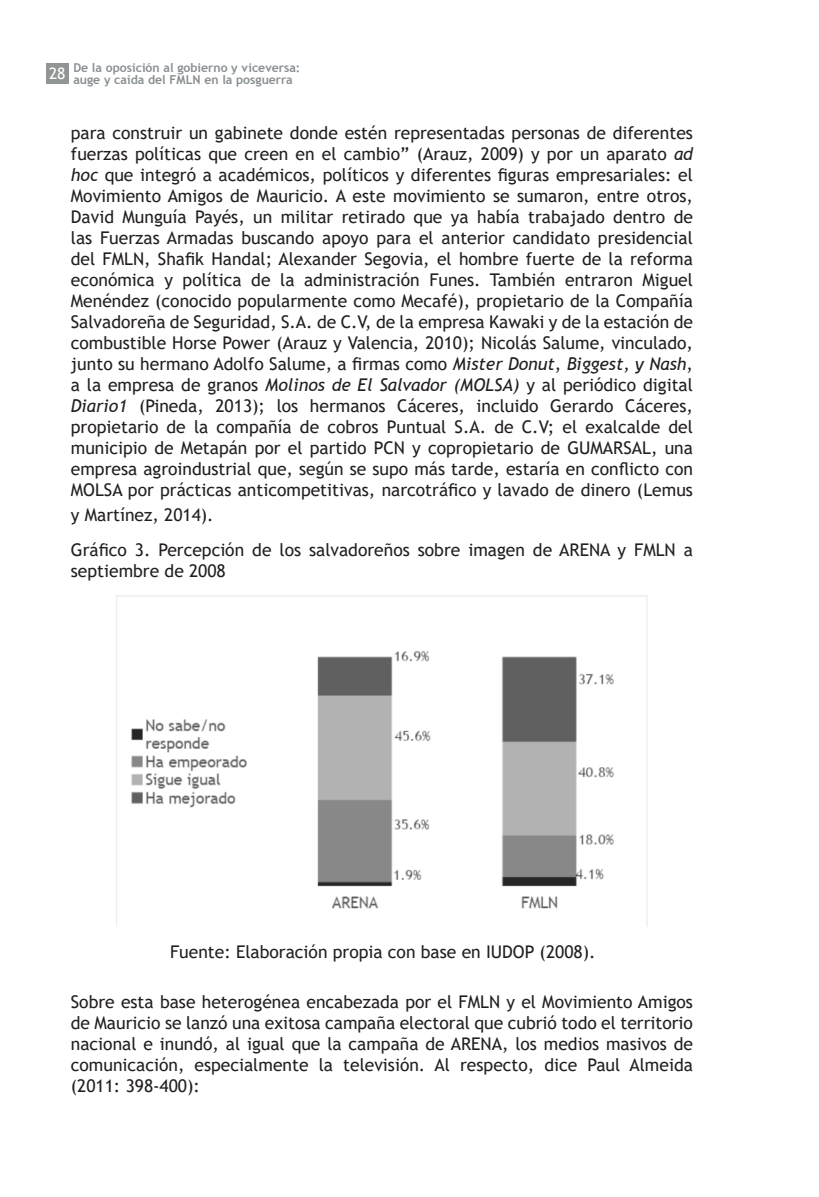
<style>
.page{position:relative;width:819px;height:1197px;background:#fff}
.page>*{position:absolute;margin:0;border:0;box-sizing:border-box;transform-origin:0 0}
.No_Spacing{font:17.5px/21px "Trebuchet MS";color:#231f20;text-align:justify}
.t1{font:15.75px "Trebuchet MS";color:#fff}
.t2{font:700 12.25px/12.2px "Trebuchet MS";color:#888e91}
.s1{font-style:italic}
</style>
<div class="page">
<div style="left:46px;top:63px;width:22px;height:21px;background:#929595"></div>
<img style="left:116px;top:595px;width:532px;height:332px">
<p class="t1" style="left:49px;top:64px;width:18px">28</p>
<p class="t2" style="left:73px;top:62px;width:229px">De la oposición al gobierno y viceversa: auge y caída del FMLN en la posguerra</p>
<p class="No_Spacing" style="left:71px;top:122px;width:624px">para construir un gabinete donde estén representadas personas de diferentes fuerzas políticas que creen en el cambio” (Arauz, 2009) y por un aparato <span class="s1">ad hoc</span> que integró a académicos, políticos y diferentes figuras empresariales: el Movimiento Amigos de Mauricio. A este movimiento se sumaron, entre otros, David Munguía Payés, un militar retirado que ya había trabajado dentro de las Fuerzas Armadas buscando apoyo para el anterior candidato presidencial del FMLN, Shafik Handal; Alexander Segovia, el hombre fuerte de la reforma económica y política de la administración Funes. También entraron Miguel Menéndez (conocido popularmente como Mecafé), propietario de la Compañía Salvadoreña de Seguridad, S.A. de C.V, de la empresa Kawaki y de la estación de combustible Horse Power (Arauz y Valencia, 2010); Nicolás Salume, vinculado, junto su hermano Adolfo Salume, a firmas como <span class="s1">Mister Donut</span>, <span class="s1">Biggest, y Nash</span>, a la empresa de granos <span class="s1">Molinos de El Salvador (MOLSA)</span> y al periódico digital <span class="s1">Diario1</span> (Pineda, 2013); los hermanos Cáceres, incluido Gerardo Cáceres, propietario de la compañía de cobros Puntual S.A. de C.V; el exalcalde del municipio de Metapán por el partido PCN y copropietario de GUMARSAL, una empresa agroindustrial que, según se supo más tarde, estaría en conflicto con MOLSA por prácticas anticompetitivas, narcotráfico y lavado de dinero (Lemus</p>
<p class="No_Spacing" style="left:71px;top:504px;width:144px">y Martínez, 2014).</p>
<p class="No_Spacing" style="left:71px;top:539px;width:624px">Gráfico 3. Percepción de los salvadoreños sobre imagen de ARENA y FMLN a septiembre de 2008</p>
<p class="No_Spacing" style="left:170px;top:941px;width:427px">Fuente: Elaboración propia con base en IUDOP (2008).</p>
<p class="No_Spacing" style="left:71px;top:991px;width:624px">Sobre esta base heterogénea encabezada por el FMLN y el Movimiento Amigos de Mauricio se lanzó una exitosa campaña electoral que cubrió todo el territorio nacional e inundó, al igual que la campaña de ARENA, los medios masivos de comunicación, especialmente la televisión. Al respecto, dice Paul Almeida (2011: 398-400):</p>
</div>
